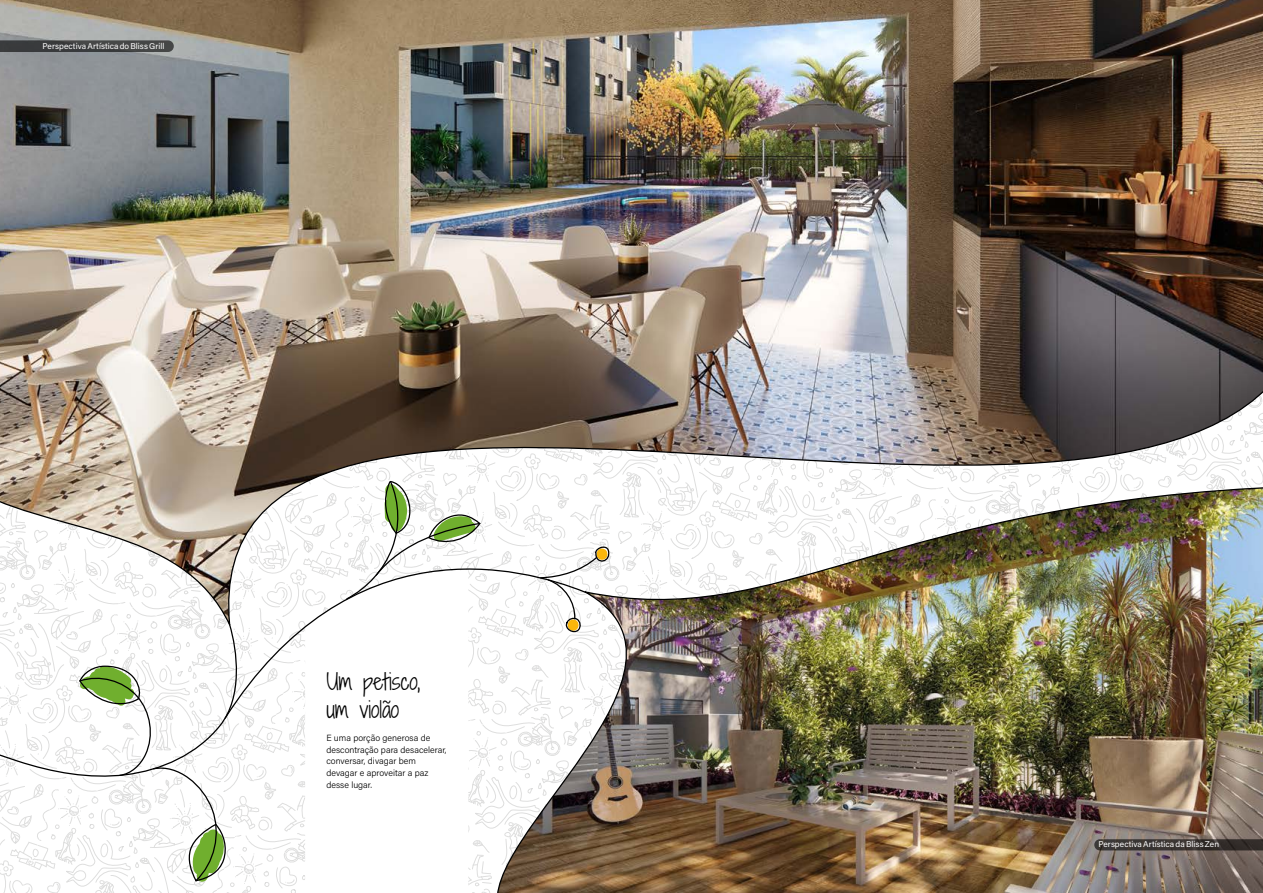
<style>
.page{position:relative;width:1263px;height:893px;background:#fff}
.page>*{position:absolute;margin:0;border:0;box-sizing:border-box;transform-origin:0 0}
.t1{font:21.67px/28.2px "Shadows Into Light Two";color:#000}
.t2{font:9px/11.7px "Acumin Variable Concept";letter-spacing:.01em;color:#000}
.t3{font:8.4px "Acumin Variable Concept";letter-spacing:.03em;color:#fff}
</style>
<div class="page">
<img style="left:475px;top:681px;width:788px;height:212px">
<svg style="left:0;top:681px;width:243px;height:201px"></svg>
<img style="left:0;top:0;width:1263px;height:681px">
<svg style="left:223px;top:523px;width:364px;height:197px"></svg>
<svg style="left:539px;top:543px;width:73px;height:92px"></svg>
<svg style="left:345px;top:480px;width:136px;height:121px"></svg>
<svg style="left:0;top:40px;width:174px;height:12px;background:#424445"></svg>
<svg style="left:1094px;top:839px;width:169px;height:11px;background:#393431"></svg>
<p class="t3" style="left:43px;top:40px;width:123px">Perspectiva Artística do Bliss Grill</p>
<h1 class="t1" style="left:326px;top:668px;width:95px">Um petisco, um violão</h1>
<p class="t2" style="left:326px;top:732px;width:122px">E uma porção generosa de descontração para desacelerar, conversar, divagar bem devagar e aproveitar a paz desse lugar.</p>
<p class="t3" style="left:1098px;top:838px;width:122px">Perspectiva Artística da Bliss Zen</p>
</div>
